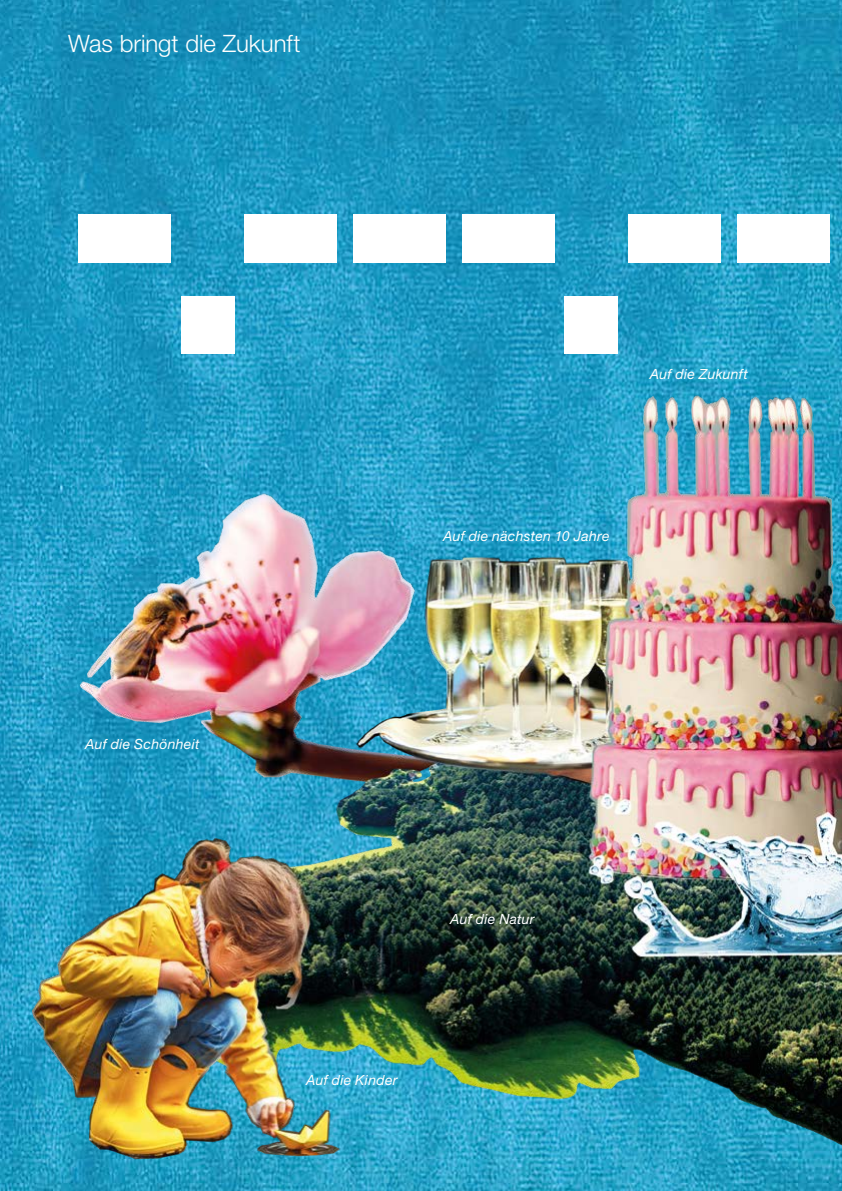
<style>
.page{position:relative;width:842px;height:1191px;background:#fff}
.page>*{position:absolute;margin:0;border:0;box-sizing:border-box;transform-origin:0 0}
.t1{font:356.8px "Impact";color:#fff}
.t2{font:300 24px "Helvetica Neue LTW1 G";color:#fff}
.t3{font:italic 14px "Helvetica Neue LTW1 G";letter-spacing:.02em;color:#fff}
</style>
<div class="page">
<img style="left:0;top:0;width:842px;height:257px">
<img style="left:0;top:257px;width:842px;height:934px">
<h2 class="t2" style="left:68px;top:29px;width:234px">Was bringt die Zukunft</h2>
<h1 class="t1" style="left:72px;top:-63px;width:765px">-.---.--</h1>
<p class="t3" style="left:85px;top:735px;width:116px">Auf die Schönheit</p>
<p class="t3" style="left:650px;top:365px;width:100px">Auf die Zukunft</p>
<p class="t3" style="left:443px;top:527px;width:168px">Auf die nächsten 10 Jahre</p>
<p class="t3" style="left:450px;top:910px;width:86px">Auf die Natur</p>
<p class="t3" style="left:306px;top:1071px;width:93px">Auf die Kinder</p>
</div>
